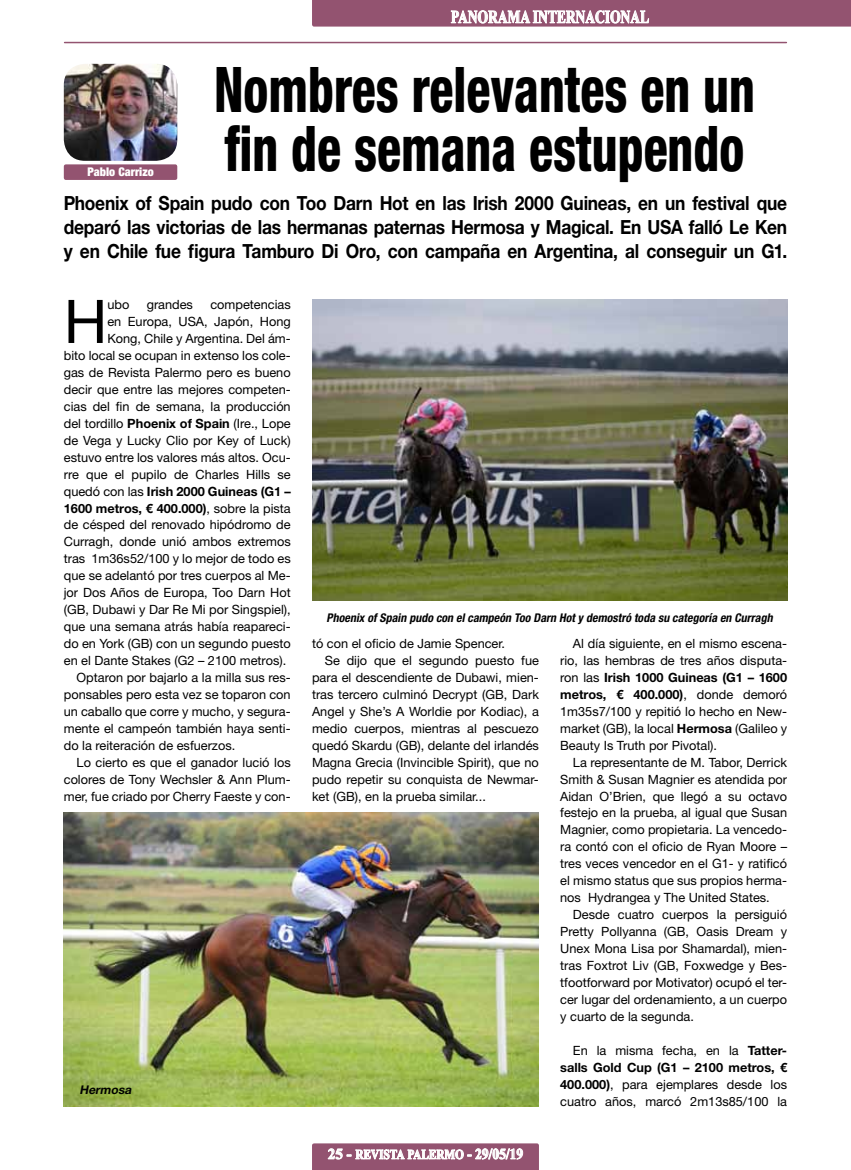
<style>
.page{position:relative;width:851px;height:1170px;background:#fff}
.page>*{position:absolute;margin:0;border:0;box-sizing:border-box;transform-origin:0 0}
.t1{font:800 condensed 63px/58.5px "Helvetica Neue LT Std";color:#000;scale:.79 1}
.t2{font:60.3px "Helvetica Neue LT Std";color:#000}
.t3{font:700 19.5px/24px "Helvetica Neue LT Std";letter-spacing:-.015em;color:#000;text-align:justify;scale:.89 1}
.t4{font:700 18px "Times New Roman";color:#fff;scale:.75 1}
.t5{font:700 13.5px "Times New Roman";color:#fff;scale:.83 1}
.t6{font:12.75px/17px "Helvetica Neue LT Std";color:#000;text-align:justify}
.t7{font:700 12.75px "Helvetica Neue LT Std";color:#000}
.t8{font:italic 700 condensed 12px "Helvetica Neue LT Std";color:#000}
.t9{font:900 condensed 12px "Helvetica Neue LT Std";color:#fff}
.t10{font:italic 700 12px "Helvetica Neue LT Std";color:#000}
.s1{font-weight:700}
.s2{font-weight:400}
.s3{font-size:15px}
</style>
<div class="page">
<hr style="left:65px;top:42px;width:721px;height:1px;background:#935370">
<svg style="left:312px;top:1143px;width:227px;height:26px;background:#a6728a"></svg>
<svg style="left:312px;top:0;width:538px;height:27px;background:#9d637d"></svg>
<img style="left:64px;top:64px;width:113px;height:97px">
<div style="left:64px;top:164px;width:113px;height:16px;background:#935370;border-radius:2px"></div>
<img style="left:64px;top:812px;width:475px;height:294px">
<img style="left:312px;top:300px;width:475px;height:300px">
<p class="t9" style="left:87px;top:164px;width:68px">Pablo Carrizo</p>
<h3 class="t4" style="left:451px;top:4px;width:266px">PANORAMA INTERNACIONAL</h3>
<h1 class="t1" style="left:214px;top:60px;width:686px">Nombres relevantes en un fin de semana estupendo</h1>
<p class="t3" style="left:64px;top:190px;width:814px">Phoenix of Spain pudo con Too Darn Hot en las Irish 2000 Guineas, en un festival que deparó las victorias de las hermanas paternas Hermosa y Magical. En USA falló Le Ken y en Chile fue figura Tamburo Di Oro, con campaña en Argentina, al conseguir un G1.</p>
<h2 class="t2" style="left:64px;top:285px;width:45px">H</h2>
<p class="t6" style="left:107px;top:296px;width:23px">ubo</p>
<p class="t6" style="left:147px;top:296px;width:48px">grandes</p>
<p class="t6" style="left:210px;top:296px;width:82px">competencias</p>
<p class="t6" style="left:107px;top:313px;width:185px">en Europa, USA, Japón, Hong</p>
<p class="t6" style="left:107px;top:330px;width:185px">Kong, Chile y Argentina. Del ám-</p>
<p class="t6" style="left:64px;top:347px;width:228px">bito local se ocupan in extenso los cole-</p>
<p class="t6" style="left:64px;top:363px;width:228px">gas de Revista Palermo pero es bueno</p>
<p class="t6" style="left:64px;top:380px;width:228px">decir que entre las mejores competen-</p>
<p class="t6" style="left:64px;top:397px;width:228px">cias del fin de semana, la producción</p>
<p class="t6" style="left:64px;top:414px;width:228px">del tordillo <span class="s1">Phoenix of Spain</span> (Ire., Lope</p>
<p class="t6" style="left:64px;top:431px;width:228px">de Vega y Lucky Clio por Key of Luck)</p>
<p class="t6" style="left:64px;top:448px;width:228px">estuvo entre los valores más altos. Ocu-</p>
<p class="t6" style="left:64px;top:465px;width:228px">rre que el pupilo de Charles Hills se</p>
<p class="t7" style="left:64px;top:483px;width:228px"><span class="s2">quedó con las</span> Irish 2000 Guineas (G1 –</p>
<p class="t7" style="left:64px;top:500px;width:228px">1600 metros, € 400.000)<span class="s2">, sobre la pista</span></p>
<p class="t6" style="left:64px;top:516px;width:228px">de césped del renovado hipódromo de</p>
<p class="t6" style="left:64px;top:533px;width:228px">Curragh, donde unió ambos extremos</p>
<p class="t6" style="left:64px;top:550px;width:228px">tras 1m36s52/100 y lo mejor de todo es</p>
<p class="t6" style="left:64px;top:567px;width:228px">que se adelantó por tres cuerpos al Me-</p>
<p class="t6" style="left:64px;top:584px;width:228px">jor Dos Años de Europa, Too Darn Hot</p>
<p class="t6" style="left:64px;top:601px;width:228px">(GB, Dubawi y Dar Re Mi por Singspiel),</p>
<p class="t6" style="left:64px;top:618px;width:228px">que una semana atrás había reapareci-</p>
<p class="t6" style="left:64px;top:635px;width:228px">do en York (GB) con un segundo puesto</p>
<p class="t6" style="left:64px;top:652px;width:224px">en el Dante Stakes (G2 – 2100 metros).</p>
<p class="t6" style="left:77px;top:668px;width:215px">Optaron por bajarlo a la milla sus res-</p>
<p class="t6" style="left:64px;top:685px;width:228px">ponsables pero esta vez se toparon con</p>
<p class="t6" style="left:64px;top:702px;width:228px">un caballo que corre y mucho, y segura-</p>
<p class="t6" style="left:64px;top:719px;width:228px">mente el campeón también haya senti-</p>
<p class="t6" style="left:64px;top:736px;width:173px">do la reiteración de esfuerzos.</p>
<p class="t6" style="left:77px;top:753px;width:216px">Lo cierto es que el ganador lució los</p>
<p class="t6" style="left:64px;top:770px;width:228px">colores de Tony Wechsler &amp; Ann Plum-</p>
<p class="t6" style="left:64px;top:787px;width:228px">mer, fue criado por Cherry Faeste y con-</p>
<p class="t10" style="left:79px;top:1082px;width:56px">Hermosa</p>
<p class="t8" style="left:326px;top:610px;width:450px">Phoenix ofSpain pudo con elcampeón Too Darn Hoty demostró toda su categoría en Curragh</p>
<p class="t6" style="left:312px;top:634px;width:194px">tó con el oficio de Jamie Spencer.</p>
<p class="t6" style="left:325px;top:651px;width:216px">Se dijo que el segundo puesto fue</p>
<p class="t6" style="left:312px;top:668px;width:228px">para el descendiente de Dubawi, mien-</p>
<p class="t6" style="left:312px;top:685px;width:228px">tras tercero culminó Decrypt (GB, Dark</p>
<p class="t6" style="left:312px;top:702px;width:228px">Angel y She’s A Worldie por Kodiac), a</p>
<p class="t6" style="left:312px;top:719px;width:228px">medio cuerpos, mientras al pescuezo</p>
<p class="t6" style="left:312px;top:736px;width:228px">quedó Skardu (GB), delante del irlandés</p>
<p class="t6" style="left:312px;top:753px;width:228px">Magna Grecia (Invincible Spirit), que no</p>
<p class="t6" style="left:312px;top:770px;width:228px">pudo repetir su conquista de Newmar-</p>
<p class="t6" style="left:312px;top:787px;width:175px">ket (GB), en la prueba similar...</p>
<p class="t5" style="left:328px;top:1144px;width:237px"><span class="s3">25 -</span> REVISTA PALERMO <span class="s3">- 29/05/19</span></p>
<p class="t6" style="left:560px;top:634px;width:228px;text-indent:13px">Al día siguiente, en el mismo escena&shy;rio, las hembras de tres años disputa&shy;ron las <span class="s1">Irish 1000 Guineas (G1 – 1600 metros, € 400.000)</span>, donde demoró 1m35s7/100 y repitió lo hecho en New&shy;market (GB), la local <span class="s1">Hermosa</span> (Galileo y Beauty Is Truth por Pivotal).</p>
<p class="t6" style="left:560px;top:753px;width:228px;text-indent:13px">La representante de M. Tabor, Derrick Smith &amp; Susan Magnier es atendida por Aidan O’Brien, que llegó a su octavo festejo en la prueba, al igual que Susan Magnier, como propietaria. La vencedo&shy;ra contó con el oficio de Ryan Moore – tres veces vencedor en el G1- y ratificó el mismo status que sus propios herma&shy;nos Hydrangea y The United States.</p>
<p class="t6" style="left:560px;top:905px;width:228px;text-indent:13px">Desde cuatro cuerpos la persiguió Pretty Pollyanna (GB, Oasis Dream y Unex Mona Lisa por Shamardal), mien&shy;tras Foxtrot Liv (GB, Foxwedge y Bes&shy;tfootforward por Motivator) ocupó el ter&shy;cer lugar del ordenamiento, a un cuerpo y cuarto de la segunda.</p>
<p class="t6" style="left:560px;top:1041px;width:228px;text-indent:13px">En la misma fecha, en la <span class="s1">Tatter&shy;salls Gold Cup (G1 – 2100 metros, € 400.000)</span>, para ejemplares desde los cuatro años, marcó 2m13s85/100 la</p>
</div>
